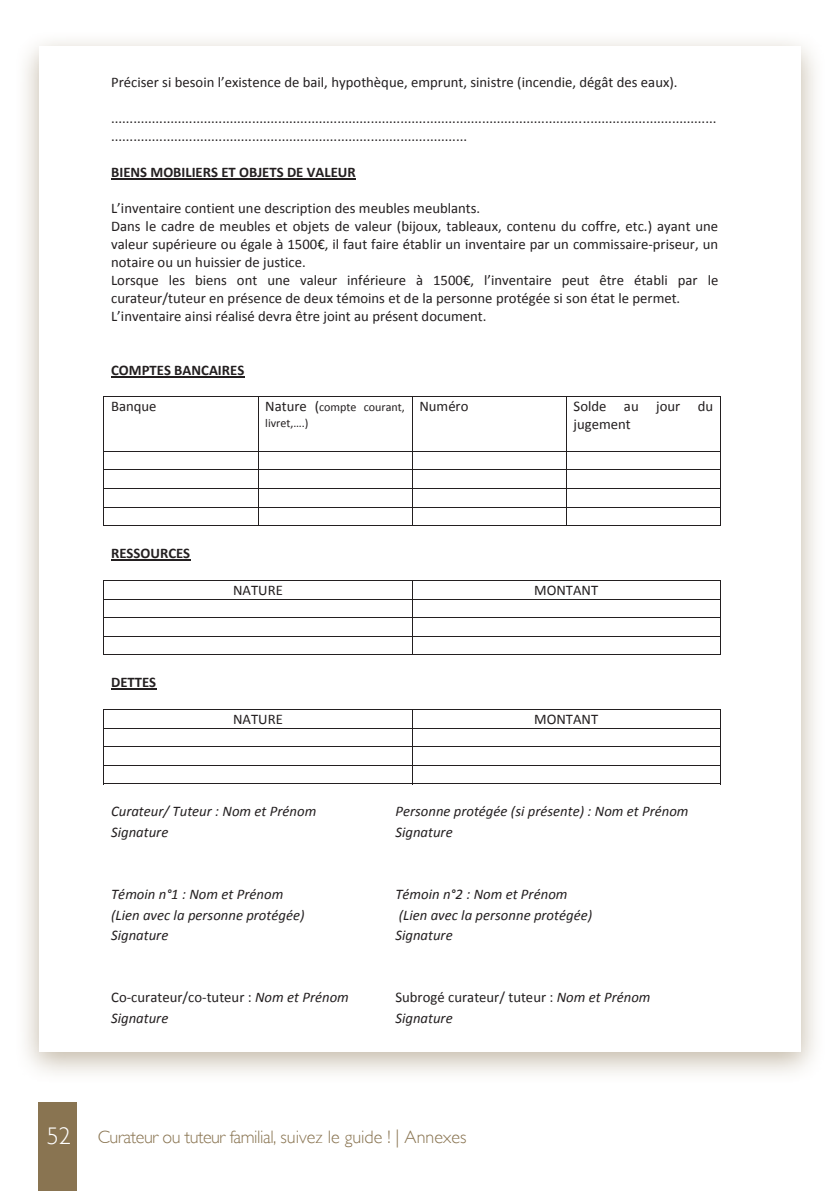
<style>
.page{position:relative;width:840px;height:1191px;background:#fff}
.page>*{position:absolute;margin:0;border:0;box-sizing:border-box;transform-origin:0 0}
.t1{font:300 18px "Gill Sans";letter-spacing:-.025em;color:#897451}
.t2{font:14.6px/18px "Calibri";color:#231f20}
.t3{font:italic 14.6px "Calibri";color:#231f20}
.t4{font:700 14.6px "Calibri";color:#231f20}
.t5{font:12px/15.4px "Calibri";color:#231f20}
.s1{font-size:14.6px}
.s2{font-style:italic}
.s3{font-size:24px;color:#fff}
</style>
<div class="page">
<div style="left:38px;top:1101px;width:39px;height:90px;background:#897451"></div>
<div style="left:14px;top:30px;width:811px;height:1055px;background:#897451;opacity:.5"></div>
<div style="left:39px;top:47px;width:761px;height:1005px;background:#fff"></div>
<hr style="left:111px;top:178px;width:244px;height:2px;background:#231f20">
<hr style="left:111px;top:376px;width:133px;height:1px;background:#231f20">
<hr style="left:103px;top:396px;width:617px;height:1px;background:#231f20">
<hr style="left:103px;top:397px;width:1px;height:54px;background:#231f20">
<hr style="left:257px;top:397px;width:1px;height:54px;background:#231f20">
<hr style="left:411px;top:397px;width:1px;height:54px;background:#231f20">
<hr style="left:565px;top:397px;width:1px;height:54px;background:#231f20">
<hr style="left:719px;top:397px;width:1px;height:54px;background:#231f20">
<hr style="left:103px;top:451px;width:617px;height:1px;background:#231f20">
<hr style="left:103px;top:469px;width:617px;height:1px;background:#231f20">
<hr style="left:103px;top:488px;width:617px;height:1px;background:#231f20">
<hr style="left:103px;top:507px;width:617px;height:1px;background:#231f20">
<svg style="left:103px;top:452px;width:1px;height:73px"></svg>
<hr style="left:103px;top:525px;width:154px;height:1px;background:#231f20">
<hr style="left:258px;top:525px;width:153px;height:1px;background:#231f20">
<hr style="left:412px;top:525px;width:153px;height:1px;background:#231f20">
<hr style="left:566px;top:525px;width:153px;height:1px;background:#231f20">
<hr style="left:111px;top:559px;width:79px;height:2px;background:#231f20">
<hr style="left:103px;top:580px;width:617px;height:1px;background:#231f20">
<hr style="left:103px;top:598px;width:617px;height:1px;background:#231f20">
<hr style="left:103px;top:617px;width:617px;height:1px;background:#231f20">
<hr style="left:103px;top:636px;width:617px;height:1px;background:#231f20">
<svg style="left:103px;top:581px;width:1px;height:73px"></svg>
<hr style="left:103px;top:654px;width:308px;height:1px;background:#231f20">
<hr style="left:412px;top:654px;width:307px;height:1px;background:#231f20">
<hr style="left:111px;top:688px;width:45px;height:2px;background:#231f20">
<hr style="left:103px;top:709px;width:617px;height:1px;background:#231f20">
<hr style="left:103px;top:727px;width:617px;height:1px;background:#231f20">
<hr style="left:103px;top:746px;width:617px;height:1px;background:#231f20">
<hr style="left:103px;top:765px;width:617px;height:1px;background:#231f20">
<svg style="left:103px;top:710px;width:1px;height:73px"></svg>
<hr style="left:103px;top:783px;width:308px;height:1px;background:#231f20">
<hr style="left:412px;top:783px;width:307px;height:1px;background:#231f20">
<p class="t2" style="left:111px;top:73px;width:567px">Préciser si besoin l’existence de bail, hypothèque, emprunt, sinistre (incendie, dégât des eaux).</p>
<p class="t2" style="left:111px;top:108px;width:606px">................................................................................................................................................................... ................................................................................................</p>
<p class="t4" style="left:111px;top:163px;width:246px">BIENS MOBILIERS ET OBJETS DE VALEUR</p>
<p class="t2" style="left:111px;top:198px;width:608px">L’inventaire contient une description des meubles meublants.<br>Dans le cadre de meubles et objets de valeur (bijoux, tableaux, contenu du coffre, etc.) ayant une valeur supérieure ou égale à 1500€, il faut faire établir un inventaire par un commissaire‐priseur, un notaire ou un huissier de justice.<br>Lorsque les biens ont une valeur inférieure à 1500€, l’inventaire peut être établi par le curateur/tuteur en présence de deux témoins et de la personne protégée si son état le permet.<br>L’inventaire ainsi réalisé devra être joint au présent document.</p>
<p class="t4" style="left:111px;top:361px;width:134px">COMPTES BANCAIRES</p>
<p class="t2" style="left:111px;top:396px;width:47px">Banque</p>
<p class="t5" style="left:265px;top:399px;width:141px"><span class="s1">Nature (</span>compte courant, livret,….)</p>
<p class="t2" style="left:419px;top:396px;width:51px">Numéro</p>
<p class="t2" style="left:573px;top:396px;width:141px">Solde au jour du jugement</p>
<p class="t4" style="left:111px;top:544px;width:81px">RESSOURCES</p>
<p class="t4" style="left:111px;top:673px;width:47px">DETTES</p>
<p class="t2" style="left:233px;top:580px;width:51px">NATURE</p>
<p class="t2" style="left:534px;top:580px;width:66px">MONTANT</p>
<p class="t2" style="left:233px;top:709px;width:51px">NATURE</p>
<p class="t2" style="left:534px;top:709px;width:66px">MONTANT</p>
<p class="t3" style="left:111px;top:802px;width:206px">Curateur/ Tuteur : Nom et Prénom</p>
<p class="t3" style="left:395px;top:802px;width:294px">Personne protégée (si présente) : Nom et Prénom</p>
<p class="t3" style="left:111px;top:823px;width:59px">Signature</p>
<p class="t3" style="left:395px;top:823px;width:59px">Signature</p>
<p class="t3" style="left:111px;top:885px;width:173px">Témoin n°1 : Nom et Prénom</p>
<p class="t3" style="left:395px;top:885px;width:173px">Témoin n°2 : Nom et Prénom</p>
<p class="t3" style="left:111px;top:905px;width:195px">(Lien avec la personne protégée)</p>
<p class="t3" style="left:398px;top:905px;width:195px">(Lien avec la personne protégée)</p>
<p class="t3" style="left:111px;top:926px;width:59px">Signature</p>
<p class="t3" style="left:395px;top:926px;width:59px">Signature</p>
<p class="t2" style="left:111px;top:987px;width:239px">Co‐curateur/co‐tuteur : <span class="s2">Nom et Prénom</span></p>
<p class="t2" style="left:395px;top:987px;width:256px">Subrogé curateur/ tuteur : <span class="s2">Nom et Prénom</span></p>
<p class="t3" style="left:111px;top:1009px;width:59px">Signature</p>
<p class="t3" style="left:395px;top:1009px;width:59px">Signature</p>
<p class="t1" style="left:47px;top:1126px;width:421px"><span class="s3">52</span> Curateur ou tuteur familial, suivez le guide ! | Annexes</p>
</div>
